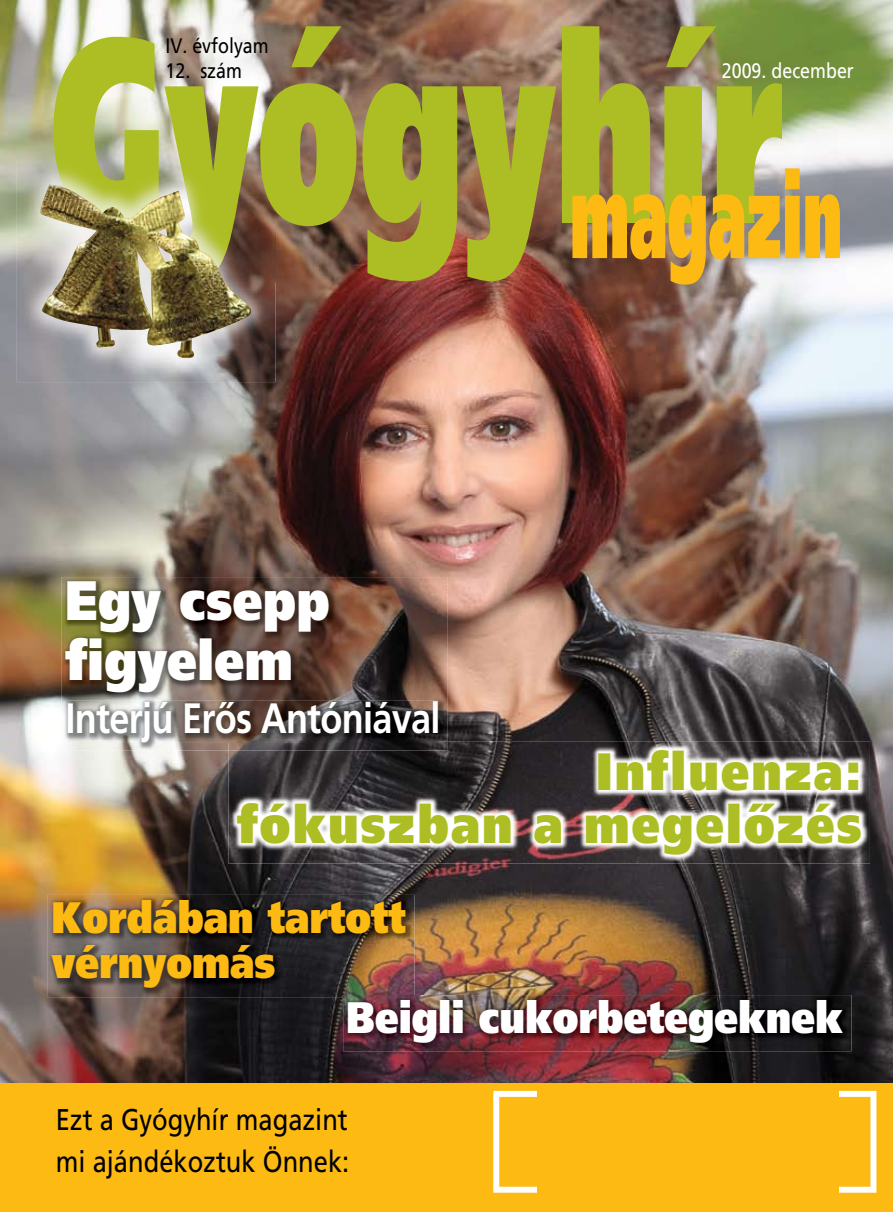
<style>
.page{position:relative;width:893px;height:1212px;background:#fff}
.page>*{position:absolute;margin:0;border:0;box-sizing:border-box;transform-origin:0 0}
.t1{font:800 262.2px "Frutiger Alt";color:#adbe25;scale:.57 1}
.t2{font:800 55.5px/60.4px "Frutiger Alt";color:#fff;scale:.85 1}
.t3{font:800 52.5px/52.5px "Frutiger Alt";letter-spacing:.05em;color:#adbe25;text-align:right;scale:.85 1}
.t4{font:800 44.1px/45.8px "Frutiger Alt";color:#fdba12;scale:.85 1}
.t5{font:800 44.1px "Frutiger Alt";color:#fff;scale:.85 1}
.t6{font:700 42.45px "Frutiger Alt";letter-spacing:-.02em;color:#fff;scale:.85 1}
.t7{font:30px/42px "Frutiger Alt A";color:#000;scale:.85 1}
.t8{font:21px "Frutiger Alt A";color:#000;scale:.85 1}
.t9{font:21px "Frutiger Alt A";color:#fff;scale:.85 1}
</style>
<div class="page">
<img style="left:0;top:0;width:893px;height:1083px">
<div style="left:0;top:1083px;width:893px;height:129px;background:#fdba12"></div>
<svg style="left:493px;top:1091px;width:383px;height:102px"></svg>
<div style="left:537px;top:1086px;width:302px;height:117px;background:#fdba12"></div>
<img style="left:61px;top:577px;width:193px;height:174px">
<img style="left:254px;top:577px;width:193px;height:130px">
<img style="left:438px;top:707px;width:9px;height:34px">
<img style="left:68px;top:701px;width:370px;height:41px">
<img style="left:228px;top:741px;width:642px;height:122px">
<img style="left:228px;top:741px;width:219px;height:10px">
<img style="left:228px;top:741px;width:210px;height:1px">
<img style="left:343px;top:995px;width:508px;height:56px">
<img style="left:47px;top:895px;width:367px;height:102px">
<img style="left:343px;top:995px;width:71px;height:2px">
<img style="left:16px;top:161px;width:52px;height:221px">
<img style="left:68px;top:281px;width:207px;height:101px">
<img style="left:53px;top:161px;width:222px;height:120px">
<img style="left:39px;top:185px;width:213px;height:173px">
<h1 class="t1" style="left:51px;top:-29px;width:1391px">Gyógyhír<sub>magazin</sub></h1>
<p class="t8" style="left:166px;top:33px;width:123px">IV. évfolyam</p>
<p class="t8" style="left:166px;top:59px;width:91px">12. szám</p>
<p class="t9" style="left:722px;top:59px;width:157px">2009. december</p>
<h2 class="t2" style="left:65px;top:570px;width:312px">egy csepp figyelem</h2>
<h3 class="t6" style="left:65px;top:693px;width:443px">Interjú erôs Antóniával</h3>
<h3 class="t3" style="left:237px;top:745px;width:736px">influenza:<br>fókuszban a megelôzés</h3>
<h3 class="t4" style="left:52px;top:894px;width:418px">kordában tartott vérnyomás</h3>
<h3 class="t5" style="left:346px;top:990px;width:586px">beigli cukorbetegeknek</h3>
<p class="t7" style="left:56px;top:1098px;width:347px">Ezt a Gyógyhír magazint mi ajándékoztuk Önnek:</p>
</div>
